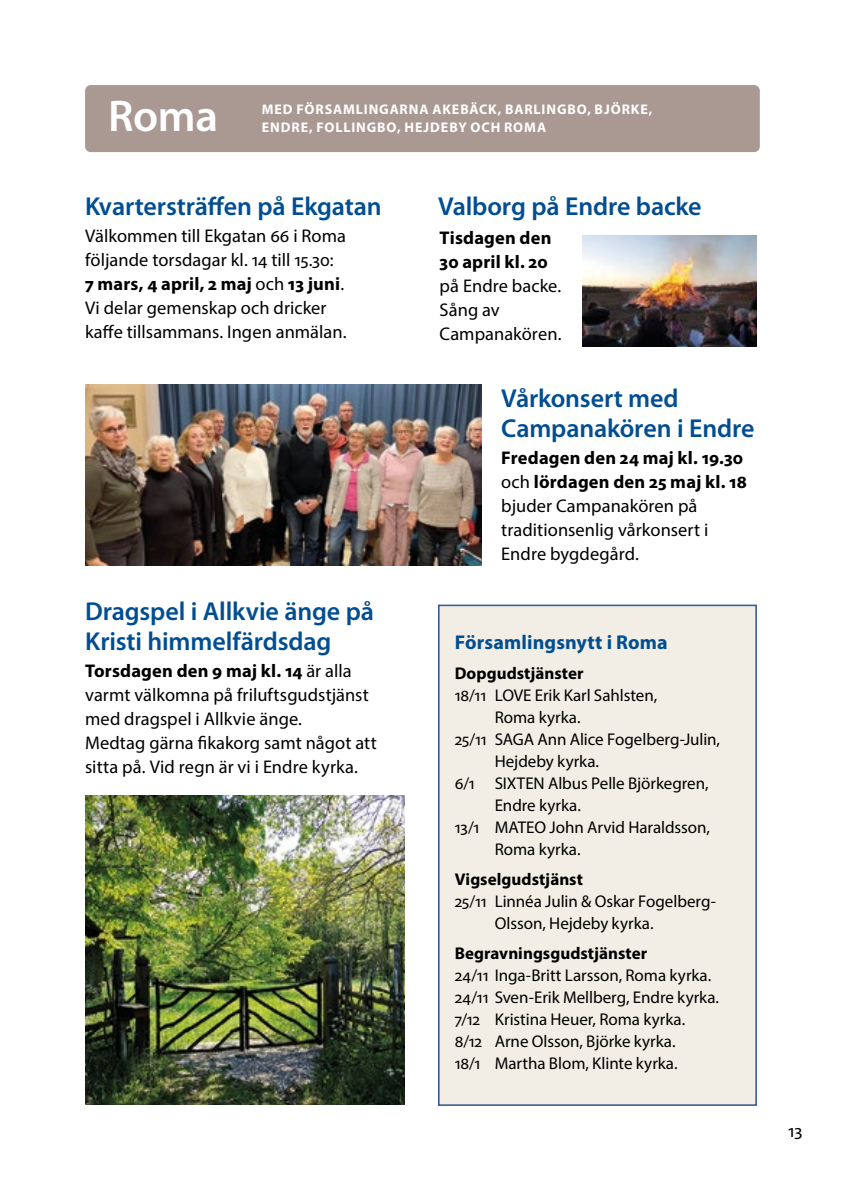
<style>
.page{position:relative;width:842px;height:1191px;background:#fff}
.page>*{position:absolute;margin:0;border:0;box-sizing:border-box;transform-origin:0 0}
.t1{font:600 44.6px "Myriad Pro";color:#fff}
.t2{font:600 26px/30px "Myriad Pro";letter-spacing:-.005em;color:#004e91}
.t3{font:700 20px "Myriad Pro";letter-spacing:.005em;color:#004e91}
.t4{font:18.4px/24px "Myriad Pro";color:#000}
.t5{font:700 18.4px/24px "Myriad Pro";letter-spacing:.01em;color:#000}
.t6{font:17px/22px "Myriad Pro";color:#000}
.t7{font:700 17px "Myriad Pro";color:#000}
.t8{font:700 14px/18px "Myriad Pro";letter-spacing:.065em;color:#fff}
.s1{font-weight:700}
</style>
<div class="page">
<img style="left:85px;top:384px;width:397px;height:182px">
<div style="left:85px;top:85px;width:675px;height:67px;background:#aa9893;border-radius:6px"></div>
<div style="left:438px;top:604px;width:319px;height:502px;background:#f2eee5;border:2px solid #3c5c98"></div>
<img style="left:583px;top:236px;width:174px;height:110px">
<img style="left:85px;top:796px;width:319px;height:308px">
<h1 class="t1" style="left:108px;top:91px;width:111px">Roma</h1>
<p class="t8" style="left:262px;top:100px;width:392px">MED FÖRSAMLINGARNA AKEBÄCK, BARLINGBO, BJÖRKE,<br>ENDRE, FOLLINGBO, HEJDEBY OCH ROMA</p>
<h2 class="t2" style="left:85px;top:192px;width:298px">Kvartersträffen på Ekgatan</h2>
<p class="t4" style="left:85px;top:223px;width:263px">Välkommen till Ekgatan 66 i Roma följande torsdagar kl. 14 till 15.30:<br><span class="s1">7 mars, 4 april, 2 maj</span> och <span class="s1">13 juni</span>.<br>Vi delar gemenskap och dricker kaffe tillsammans. Ingen anmälan.</p>
<p class="t5" style="left:440px;top:225px;width:113px">Tisdagen den<br>30 april kl. 20</p>
<h2 class="t2" style="left:438px;top:192px;width:265px">Valborg på Endre backe</h2>
<p class="t4" style="left:440px;top:273px;width:123px">på Endre backe.<br>Sång av<br>Campanakören.</p>
<h2 class="t2" style="left:85px;top:596px;width:290px">Dragspel i Allkvie änge på<br>Kristi himmelfärdsdag</h2>
<p class="t4" style="left:85px;top:658px;width:293px"><span class="s1">Torsdagen den 9 maj kl. 14</span> är alla varmt välkomna på friluftsgudstjänst med dragspel i Allkvie änge.<br>Medtag gärna fikakorg samt något att sitta på. Vid regn är vi i Endre kyrka.</p>
<h2 class="t2" style="left:501px;top:383px;width:255px">Vårkonsert med<br>Campanakören i Endre</h2>
<p class="t4" style="left:501px;top:445px;width:247px"><span class="s1">Fredagen den 24 maj kl. 19.30 </span>och <span class="s1">lördagen den 25 maj kl. 18 </span>bjuder Campanakören på traditionsenlig vårkonsert i<br>Endre bygdegård.</p>
<p class="t3" style="left:455px;top:629px;width:214px">Församlingsnytt i Roma</p>
<p class="t7" style="left:455px;top:662px;width:130px">Dopgudstjänster</p>
<p class="t6" style="left:455px;top:684px;width:204px">18/11 LOVE Erik Karl Sahlsten,</p>
<p class="t6" style="left:495px;top:706px;width:87px">Roma kyrka.</p>
<p class="t6" style="left:455px;top:728px;width:267px">25/11 SAGA Ann Alice Fogelberg-Julin,</p>
<p class="t6" style="left:495px;top:750px;width:106px">Hejdeby kyrka.</p>
<p class="t6" style="left:455px;top:772px;width:255px">6/1 SIXTEN Albus Pelle Björkegren,</p>
<p class="t6" style="left:495px;top:794px;width:88px">Endre kyrka.</p>
<p class="t6" style="left:455px;top:816px;width:257px">13/1 MATEO John Arvid Haraldsson,</p>
<p class="t6" style="left:495px;top:838px;width:87px">Roma kyrka.</p>
<p class="t7" style="left:455px;top:868px;width:130px">Vigselgudstjänst</p>
<p class="t6" style="left:495px;top:890px;width:222px;text-indent:-40px">25/11 Linnéa Julin &amp; Oskar Fogelberg-<br>Olsson, Hejdeby kyrka.</p>
<p class="t7" style="left:455px;top:942px;width:194px">Begravningsgudstjänster</p>
<p class="t6" style="left:455px;top:964px;width:266px">24/11 Inga-Britt Larsson, Roma kyrka.<br>24/11 Sven-Erik Mellberg, Endre kyrka.<br>7/12 Kristina Heuer, Roma kyrka.<br>8/12 Arne Olsson, Björke kyrka.<br>18/1 Martha Blom, Klinte kyrka.</p>
<p class="t4" style="left:788px;top:1118px;width:16px">13</p>
</div>
